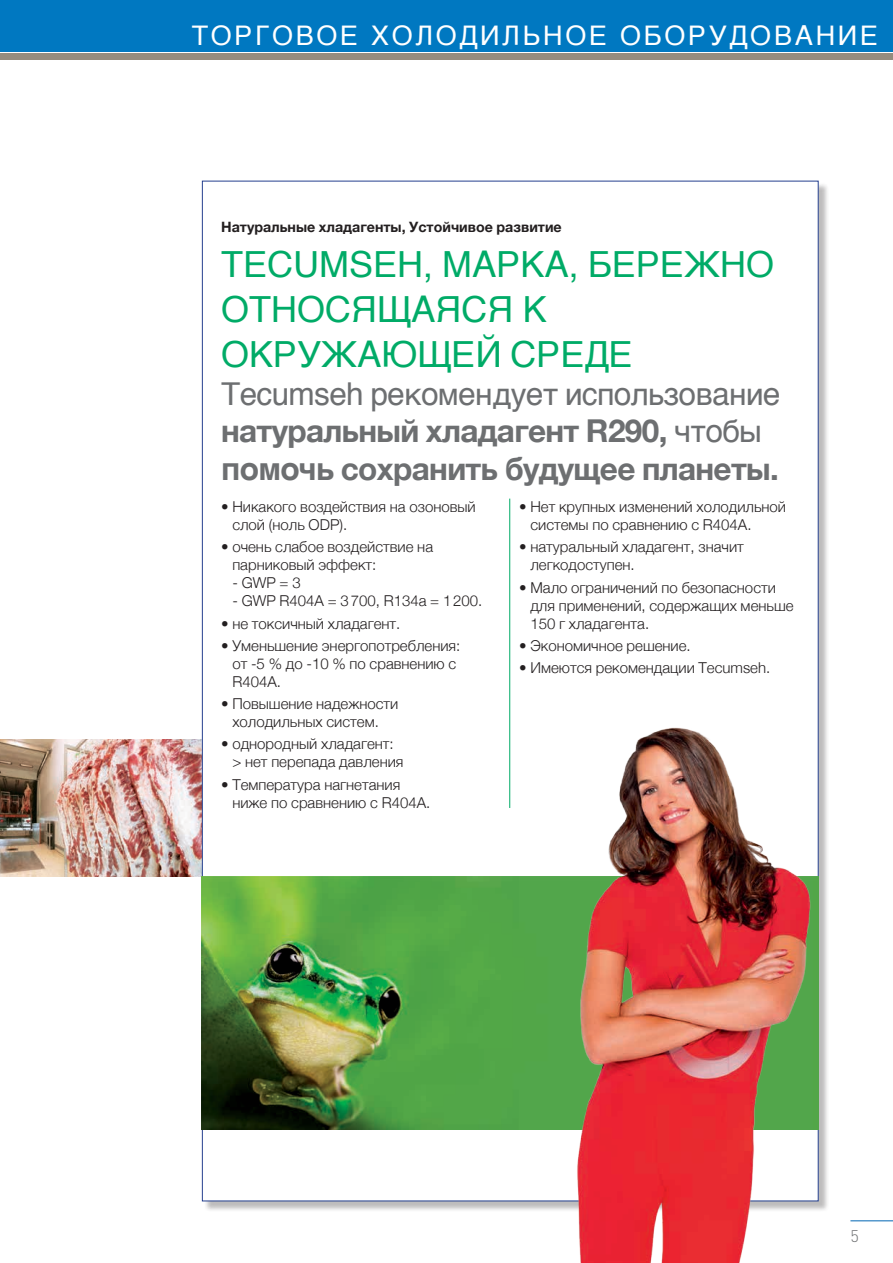
<style>
.page{position:relative;width:893px;height:1263px;background:#fff}
.page>*{position:absolute;margin:0;border:0;box-sizing:border-box;transform-origin:0 0}
.t1{font:36px/45px "Helvetica";color:#00ab67}
.t2{font:700 31.5px/37.5px "Helvetica Neue";letter-spacing:-.02em;color:#6d6f71}
.t3{font:31.5px "Helvetica";letter-spacing:-.02em;color:#6d6f71}
.t4{font:27px "Helvetica";letter-spacing:.1em;color:#fff}
.t5{font:300 16.5px "DIN";color:#6d6f71}
.t6{font:300 15px/18px "Helvetica Neue";color:#231f20}
.t7{font:700 14.25px "Helvetica Neue";color:#231f20}
.s1{font-family:"Helvetica";font-weight:400}
.s2{font-family:"Helvetica"}
</style>
<div class="page">
<hr style="left:850px;top:1220px;width:43px;height:1px;background:#0066b3">
<img style="left:1px;top:740px;width:201px;height:136px">
<div style="left:202px;top:181px;width:617px;height:1020px;background:#fff;border:1px solid #25408f"></div>
<img style="left:202px;top:877px;width:341px;height:252px">
<hr style="left:509px;top:499px;width:1px;height:309px;background:#00ab67">
<img style="left:543px;top:702px;width:284px;height:561px">
<img style="left:0;top:740px;width:1px;height:136px">
<div style="left:0;top:0;width:893px;height:51px;background:#0078c1"></div>
<div style="left:0;top:54px;width:893px;height:6px;background:#948c7f"></div>
<h3 class="t4" style="left:192px;top:14px;width:688px">ТОРГОВОЕ ХОЛОДИЛЬНОЕ ОБОРУДОВАНИЕ</h3>
<p class="t7" style="left:221px;top:218px;width:342px">Натуральные хладагенты, Устойчивое развитие</p>
<h1 class="t1" style="left:221px;top:243px;width:48px">Tecumseh</h1>
<h1 class="t1" style="left:423px;top:243px;width:189px">, мар ка, бере</h1>
<h1 class="t1" style="left:684px;top:243px;width:63px">жно</h1>
<h1 class="t1" style="left:221px;top:288px;width:27px">относ</h1>
<h1 class="t1" style="left:221px;top:288px;width:327px;text-indent:130px">ящаяся к окружающей среде</h1>
<h2 class="t3" style="left:221px;top:369px;width:561px">Tecumseh рекомендует использование</h2>
<h2 class="t2" style="left:221px;top:411px;width:559px">натуральный хладагент R290, <span class="s1">чтобы </span><span class="s2">помочь</span> сохранить будущее планеты.</h2>
<p class="t6" style="left:232px;top:497px;width:245px;text-indent:-11px">• Никакого воздействия на озоновый слой (ноль ODP).</p>
<p class="t6" style="left:232px;top:538px;width:202px;text-indent:-11px">• очень слабое воздействие на парниковый эффект:</p>
<p class="t6" style="left:232px;top:574px;width:70px">- GWP = 3</p>
<p class="t6" style="left:232px;top:592px;width:252px">- GWP R404A = 3700, R134a = 1200.</p>
<p class="t6" style="left:221px;top:614px;width:181px">• не токсичный хладагент.</p>
<p class="t6" style="left:232px;top:636px;width:229px;text-indent:-11px">• Уменьшение энергопотребления: от -5 % до -10 % по сравнению с<br>R404A.</p>
<p class="t6" style="left:221px;top:694px;width:179px;text-align:center">• Повышение надежности холодильных систем.</p>
<p class="t6" style="left:232px;top:735px;width:173px;text-indent:-11px">• однородный хладагент: &gt; нет перепада давления</p>
<p class="t6" style="left:232px;top:775px;width:199px;text-indent:-11px">• Температура нагнетания ниже по сравнению с R404A.</p>
<p class="t6" style="left:530px;top:497px;width:257px;text-indent:-11px">• Нет крупных изменений холодильной системы по сравнению с R404A.</p>
<p class="t6" style="left:530px;top:538px;width:215px;text-indent:-11px">• натуральный хладагент, значит легкодоступен.</p>
<p class="t6" style="left:530px;top:578px;width:265px;text-indent:-11px">• Мало ограничений по безопасности для применений, содержащих меньше<br>150 г хладагента.</p>
<p class="t6" style="left:519px;top:636px;width:173px">• Экономичное решение.</p>
<p class="t6" style="left:519px;top:658px;width:253px">• Имеются рекомендации Tecumseh.</p>
<p class="t5" style="left:850px;top:1226px;width:10px">5</p>
</div>
